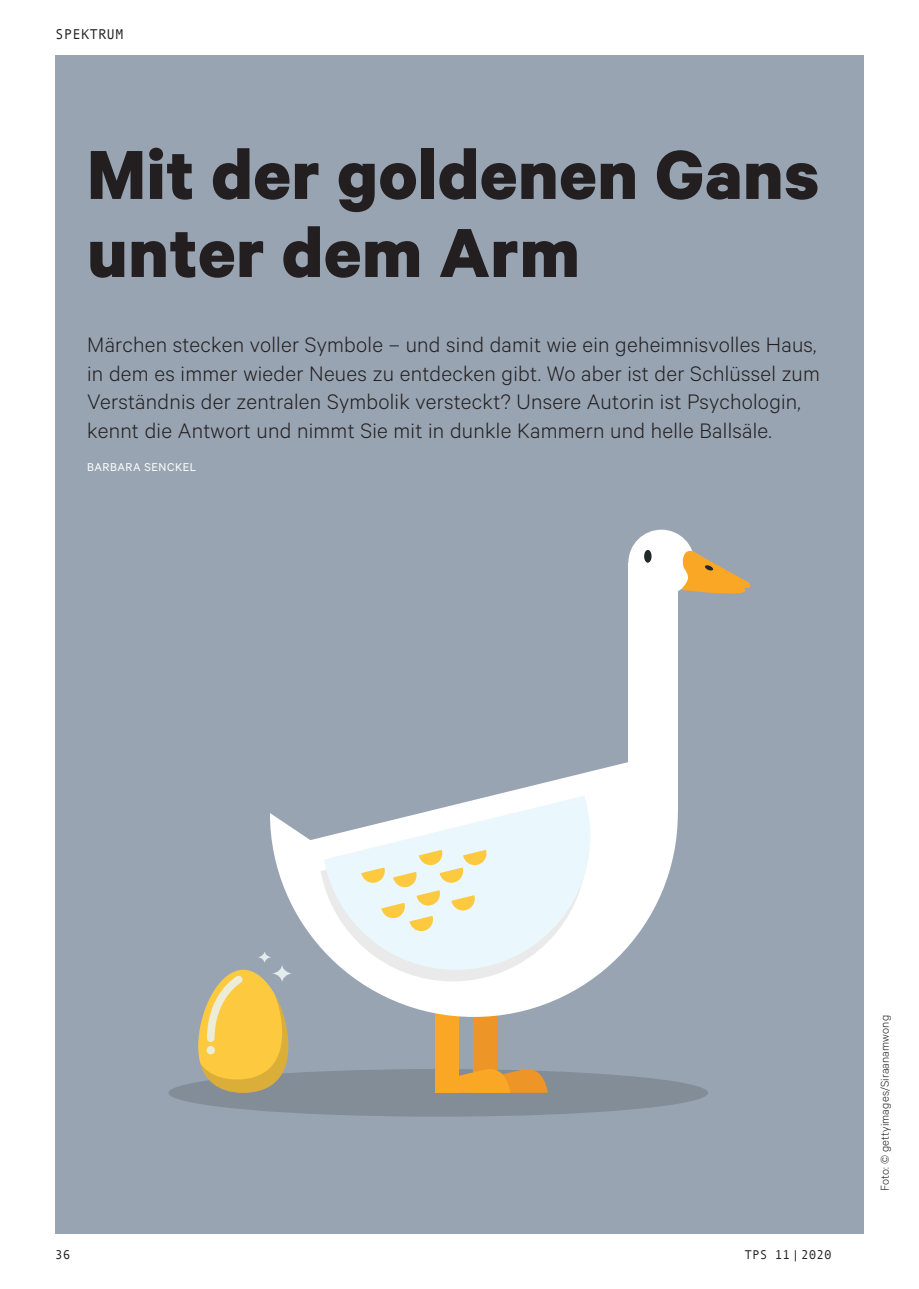
<style>
.page{position:relative;width:919px;height:1289px;background:#fff}
.page>*{position:absolute;margin:0;border:0;box-sizing:border-box;transform-origin:0 0}
.t1{font:700 78px/78px "Calibre";letter-spacing:.01em;color:#231f20}
.t2{font:300 23.7px/28.5px "Calibre";letter-spacing:.01em;color:#231f20}
.t3{font:14.25px "Andale Mono";color:#231f20}
.t4{font:300 12.75px "Calibre";letter-spacing:.01em;color:#231f20}
.t5{font:12.75px "Calibre";letter-spacing:.04em;color:#fff}
.t6{font:12.75px "Andale Mono";color:#231f20}
</style>
<div class="page">
<div style="left:55px;top:55px;width:808px;height:1178px;background:#98a4b2"></div>
<div style="left:168px;top:1069px;width:540px;height:47px;background:#828d98;border-radius:50%"></div>
<div style="left:473px;top:993px;width:23px;height:99px;background:#ed9527"></div>
<div style="left:435px;top:993px;width:24px;height:99px;background:#faa726"></div>
<svg style="left:459px;top:1064px;width:88px;height:28px"></svg>
<svg style="left:270px;top:762px;width:407px;height:254px"></svg>
<svg style="left:320px;top:795px;width:270px;height:186px;background:#e8eeed"></svg>
<div style="left:628px;top:562px;width:49px;height:248px;background:#fff"></div>
<div style="left:628px;top:529px;width:66px;height:66px;background:#fff;border-radius:50%"></div>
<div style="left:644px;top:550px;width:7px;height:12px;background:#222729;border-radius:50%"></div>
<svg style="left:680px;top:550px;width:71px;height:43px"></svg>
<svg style="left:272px;top:964px;width:20px;height:18px"></svg>
<svg style="left:258px;top:950px;width:13px;height:13px"></svg>
<svg style="left:198px;top:963px;width:90px;height:129px"></svg>
<p class="t3" style="left:55px;top:25px;width:70px">SPEKTRUM</p>
<h1 class="t1" style="left:87px;top:133px;width:733px">Mit der goldenen Gans unter dem Arm</h1>
<p class="t2" style="left:87px;top:329px;width:734px">Märchen stecken voller Symbole – und sind damit wie ein geheimnisvolles Haus, in dem es immer wieder Neues zu entdecken gibt. Wo aber ist der Schlüssel zum Verständnis der zentralen Symbolik versteckt? Unsere Autorin ist Psychologin, kennt die Antwort und nimmt Sie mit in dunkle Kammern und helle Ballsäle.</p>
<p class="t5" style="left:87px;top:459px;width:110px">BARBARA SENCKEL</p>
<p class="t6" style="left:55px;top:1246px;width:17px">36</p>
<p class="t6" style="left:744px;top:1246px;width:89px">TPS 11|2020</p>
<p class="t4" style="left:877px;top:1191px;width:177px;rotate:-90deg">Foto: © gettyimages/Siraanamwong</p>
</div>
